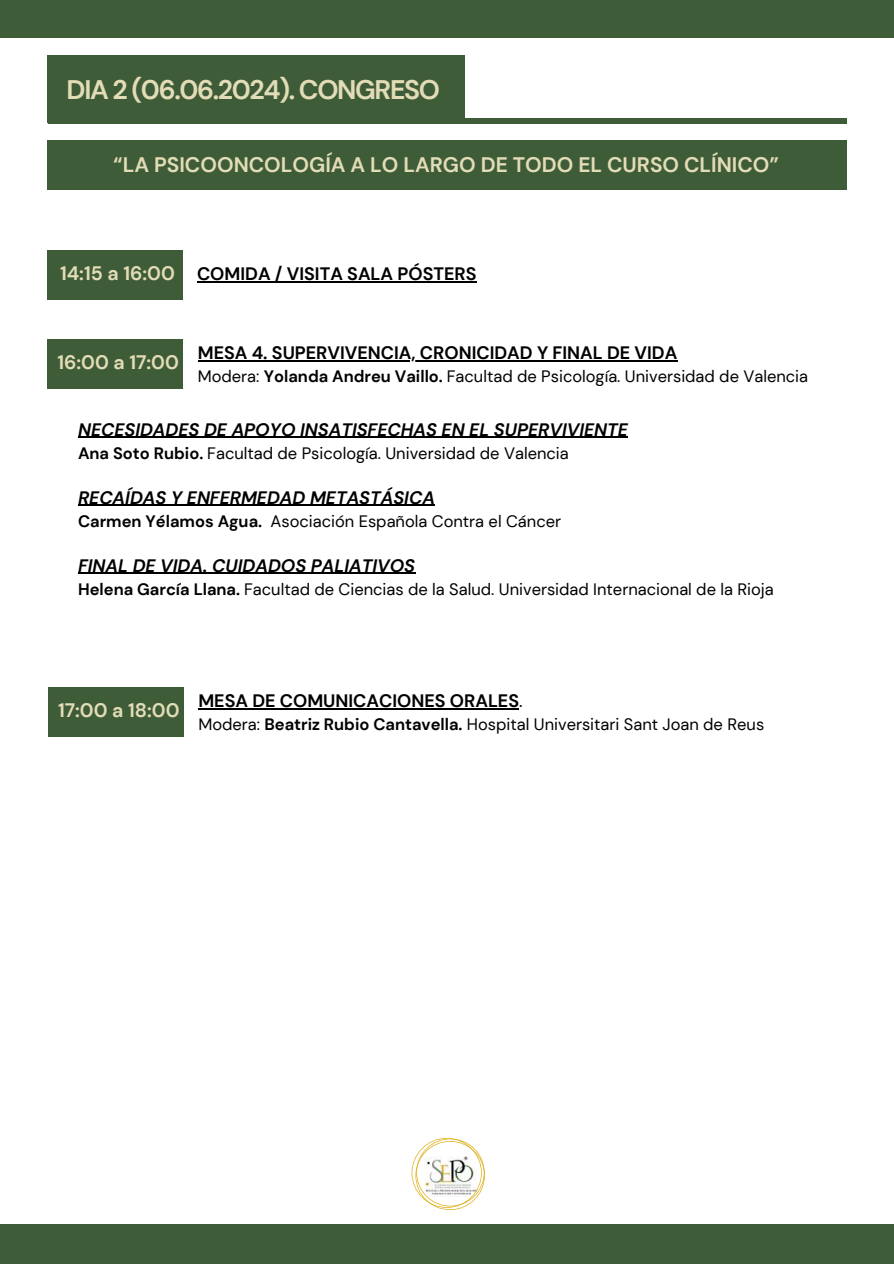
<style>
.page{position:relative;width:894px;height:1264px;background:#fff}
.page>*{position:absolute;margin:0;border:0;box-sizing:border-box;transform-origin:0 0}
.t1{font:700 26.85px "DM Sans";letter-spacing:-.05em;color:#e2dcb7}
.t2{font:700 21px "DM Sans";color:#e2dcb7}
.t3{font:700 19.5px "DM Sans";color:#e2dcb7}
.t4{font:italic 700 18px "DM Sans";color:#000}
.t5{font:700 18px "DM Sans";color:#000}
.t6{font:16.5px "DM Sans";color:#000}
.s1{font-size:19.5px;color:#e2dcb7}
.s2{font-weight:700}
.s3{font-weight:400}
</style>
<div class="page">
<div style="left:0;top:1224px;width:893px;height:39px;background:#3e5c37"></div>
<div style="left:0;top:0;width:893px;height:38px;background:#3e5c37"></div>
<svg style="left:411px;top:1138px;width:73px;height:71px"></svg>
<div style="left:48px;top:118px;width:798px;height:5px;background:#3e5c37"></div>
<div style="left:47px;top:55px;width:417px;height:68px;background:#3e5c37"></div>
<div style="left:47px;top:140px;width:799px;height:50px;background:#3e5c37"></div>
<hr style="left:198px;top:708px;width:321px;height:1px;background:#000">
<div style="left:48px;top:687px;width:136px;height:50px;background:#3e5c37"></div>
<hr style="left:78px;top:437px;width:549px;height:1px;background:#000">
<hr style="left:78px;top:505px;width:357px;height:1px;background:#000">
<hr style="left:78px;top:573px;width:337px;height:1px;background:#000">
<hr style="left:198px;top:360px;width:479px;height:1px;background:#000">
<div style="left:48px;top:339px;width:135px;height:50px;background:#3e5c37"></div>
<hr style="left:197px;top:281px;width:279px;height:1px;background:#000">
<div style="left:47px;top:250px;width:135px;height:50px;background:#3e5c37"></div>
<h1 class="t1" style="left:67px;top:73px;width:375px">DIA 2 (06.06.2024). CONGRESO</h1>
<p class="t2" style="left:113px;top:151px;width:667px">“LA PSICOONCOLOGÍA A LO LARGO DE TODO EL CURSO CLÍNICO”</p>
<p class="t5" style="left:60px;top:262px;width:418px"><span class="s1">14:15 a 16:00</span> COMIDA / VISITA SALA PÓSTERS</p>
<p class="t3" style="left:57px;top:350px;width:123px">16:00 a 17:00</p>
<p class="t5" style="left:198px;top:341px;width:481px">MESA 4. SUPERVIVENCIA, CRONICIDAD Y FINAL DE VIDA</p>
<p class="t6" style="left:198px;top:365px;width:611px">Modera: <span class="s2">Yolanda Andreu Vaillo.</span> Facultad de Psicología. Universidad de Valencia</p>
<p class="t4" style="left:78px;top:418px;width:551px">NECESIDADES DE APOYO INSATISFECHAS EN EL SUPERVIVIENTE</p>
<p class="t6" style="left:78px;top:442px;width:492px"><span class="s2">Ana Soto Rubio.</span> Facultad de Psicología. Universidad de Valencia</p>
<p class="t4" style="left:78px;top:486px;width:358px">RECAÍDAS Y ENFERMEDAD METASTÁSICA</p>
<p class="t6" style="left:78px;top:510px;width:484px"><span class="s2">Carmen Yélamos Agua.</span> Asociación Española Contra el Cáncer</p>
<p class="t4" style="left:78px;top:554px;width:338px">FINAL DE VIDA. CUIDADOS PALIATIVOS</p>
<p class="t6" style="left:78px;top:578px;width:697px"><span class="s2">Helena García Llana.</span> Facultad de Ciencias de la Salud. Universidad Internacional de la Rioja</p>
<p class="t3" style="left:58px;top:698px;width:123px">17:00 a 18:00</p>
<p class="t5" style="left:198px;top:689px;width:326px">MESA DE COMUNICACIONES ORALES<span class="s3">.</span></p>
<p class="t6" style="left:198px;top:713px;width:567px">Modera: <span class="s2">Beatriz Rubio Cantavella.</span> Hospital Universitari Sant Joan de Reus</p>
</div>
